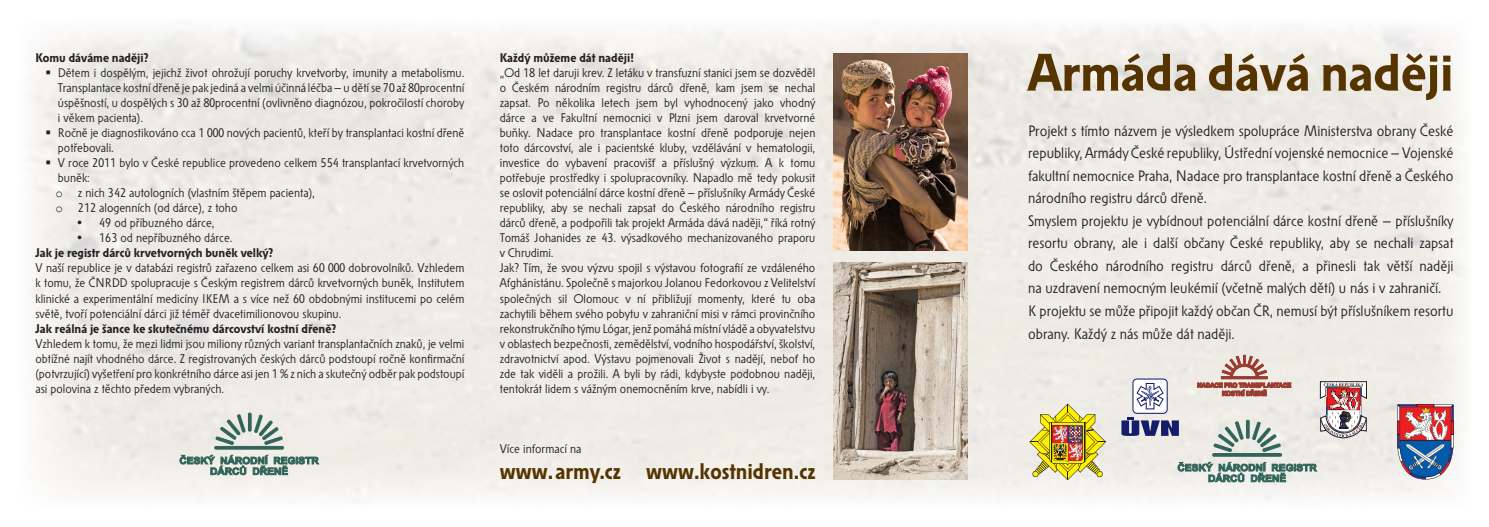
<style>
.page{position:relative;width:1489px;height:527px;background:#fff}
.page>*{position:absolute;margin:0;border:0;box-sizing:border-box;transform-origin:0 0}
.t1{font:700 52.5px "Solpera CE";color:#553400}
.t2{font:700 22.5px "Solpera CE";color:#553400;scale:.95 1}
.t3{font:15px/22.5px "Solpera CE";color:#231f20}
.t4{font:12.5px/15px "Solpera CE";color:#231f20;text-align:justify}
.t5{font:700 12.5px "Solpera CE";color:#231f20}
.s1{font-family:"Courier New"}
</style>
<div class="page">
<img style="left:28px;top:25px;width:1437px;height:476px">
<svg style="left:1121px;top:416px;width:57px;height:19px"></svg>
<svg style="left:1132px;top:378px;width:35px;height:35px"></svg>
<div style="left:1133px;top:379px;width:33px;height:33px;background:#fff;border-radius:3px"></div>
<svg style="left:1136px;top:383px;width:27px;height:26px"></svg>
<svg style="left:1197px;top:355px;width:93px;height:40px;background:#d3b3ab"></svg>
<svg style="left:1177px;top:462px;width:139px;height:19px;background:#9ab0a9"></svg>
<svg style="left:1212px;top:420px;width:69px;height:36px;background:#afbeb7"></svg>
<svg style="left:180px;top:455px;width:139px;height:19px;background:#9bb0a8"></svg>
<svg style="left:215px;top:412px;width:68px;height:36px;background:#b4c1ba"></svg>
<img style="left:1397px;top:404px;width:56px;height:75px">
<img style="left:1029px;top:403px;width:76px;height:77px">
<svg style="left:1319px;top:380px;width:47px;height:57px"></svg>
<img style="left:833px;top:53px;width:134px;height:197px">
<img style="left:833px;top:262px;width:134px;height:216px">
<svg style="left:51px;top:77px;width:13px;height:1px"></svg>
<svg style="left:51px;top:137px;width:13px;height:1px"></svg>
<svg style="left:51px;top:167px;width:13px;height:1px"></svg>
<p class="t5" style="left:35px;top:51px;width:114px">Komu dáváme naději?</p>
<p class="t4" style="left:58px;top:66px;width:408px;text-indent:-12px">▪ Dětem i dospělým, jejichž život ohrožují poruchy krvetvorby, imunity a metabolismu.<br>Transplantace kostní dřeně je pak jediná a velmi účinná léčba – u dětí se 70 až 80procentní úspěšností, u dospělých s 30 až 80procentní (ovlivněno diagnózou, pokročilostí choroby i věkem pacienta).</p>
<p class="t4" style="left:58px;top:126px;width:408px;text-indent:-12px">▪ Ročně je diagnostikováno cca 1 000 nových pacientů, kteří by transplantaci kostní dřeně potřebovali.</p>
<p class="t4" style="left:45px;top:156px;width:420px">▪ V roce 2011 bylo v České republice provedeno celkem 554 transplantací krvetvorných</p>
<p class="t4" style="left:58px;top:171px;width:33px">buněk:</p>
<p class="t4" style="left:55px;top:186px;width:261px"><span class="s1">o</span> z nich 342 autologních (vlastním štěpem pacienta),</p>
<p class="t4" style="left:55px;top:201px;width:183px"><span class="s1">o</span> 212 alogenních (od dárce), z toho</p>
<p class="t4" style="left:99px;top:216px;width:117px">49 od příbuzného dárce,</p>
<p class="t4" style="left:99px;top:231px;width:135px">163 od nepříbuzného dárce.</p>
<p class="t5" style="left:35px;top:246px;width:239px">Jak je registr dárců krvetvorných buněk velký?</p>
<p class="t4" style="left:35px;top:261px;width:430px">V naší republice je v databázi registrů zařazeno celkem asi 60 000 dobrovolníků. Vzhledem k tomu, že ČNRDD spolupracuje s Českým registrem dárců krvetvorných buněk, Institutem klinické a experimentální medicíny IKEM a s více než 60 obdobnými institucemi po celém světě, tvoří potenciální dárci již téměř dvacetimilionovou skupinu.</p>
<p class="t5" style="left:35px;top:321px;width:302px">Jak reálná je šance ke skutečnému dárcovství kostní dřeně?</p>
<p class="t4" style="left:35px;top:336px;width:430px">Vzhledem k tomu, že mezi lidmi jsou miliony různých variant transplantačních znaků, je velmi obtížné najít vhodného dárce. Z registrovaných českých dárců podstoupí ročně konfirmační (potvrzující) vyšetření pro konkrétního dárce asi jen 1 % z nich a skutečný odběr pak podstoupí asi polovina z těchto předem vybraných.</p>
<p class="t5" style="left:500px;top:51px;width:136px">Každý můžeme dát naději!</p>
<p class="t4" style="left:500px;top:66px;width:317px;text-align:left">„Od 18 let daruji krev. Z letáku v transfuzní stanici jsem se dozvěděl o Českém národním registru dárců dřeně, kam jsem se nechal zapsat. Po několika letech jsem byl vyhodnocený jako vhodný dárce a ve Fakultní nemocnici v Plzni jsem daroval krvetvorné buňky. Nadace pro transplantace kostní dřeně podporuje nejen toto dárcovství, ale i pacientské kluby, vzdělávání v hematologii, investice do vybavení pracovišť a příslušný výzkum. A k tomu potřebuje prostředky i spolupracovníky. Napadlo mě tedy pokusit se oslovit potenciální dárce kostní dřeně – příslušníky Armády České republiky, aby se nechali zapsat do Českého národního registru dárců dřeně, a podpořili tak projekt Armáda dává naději,“ říká rotný Tomáš Johanides ze 43. výsadkového mechanizovaného praporu v Chrudimi.<br>Jak? Tím, že svou výzvu spojil s výstavou fotografií ze vzdáleného Afghánistánu. Společně s majorkou Jolanou Fedorkovou z Velitelství společných sil Olomouc v ní přibližují momenty, které tu oba zachytili během svého pobytu v zahraniční misi v rámci provinčního rekonstrukčního týmu Lógar, jenž pomáhá místní vládě a obyvatelstvu v oblastech bezpečnosti, zemědělství, vodního hospodářství, školství, zdravotnictví apod. Výstavu pojmenovali Život s nadějí, neboť ho zde tak viděli a prožili. A byli by rádi, kdybyste podobnou naději, tentokrát lidem s vážným onemocněním krve, nabídli i vy.</p>
<p class="t4" style="left:500px;top:441px;width:83px">Více informací na</p>
<h2 class="t2" style="left:500px;top:458px;width:334px">www. army.cz www.kostnidren.cz</h2>
<h1 class="t1" style="left:1028px;top:43px;width:427px">Armáda dává naději</h1>
<p class="t3" style="left:1028px;top:120px;width:427px">Projekt s tímto názvem je výsledkem spolupráce Ministerstva obrany České republiky, Armády České republiky, Ústřední vojenské nemocnice – Vojenské fakultní nemocnice Praha, Nadace pro transplantace kostní dřeně a Českého národního registru dárců dřeně.<br>Smyslem projektu je vybídnout potenciální dárce kostní dřeně – příslušníky resortu obrany, ale i další občany České republiky, aby se nechali zapsat do Českého národního registru dárců dřeně, a přinesli tak větší naději na uzdravení nemocným leukémií (včetně malých dětí) u nás i v zahraničí.<br>K projektu se může připojit každý občan ČR, nemusí být příslušníkem resortu obrany. Každý z nás může dát naději.</p>
</div>
